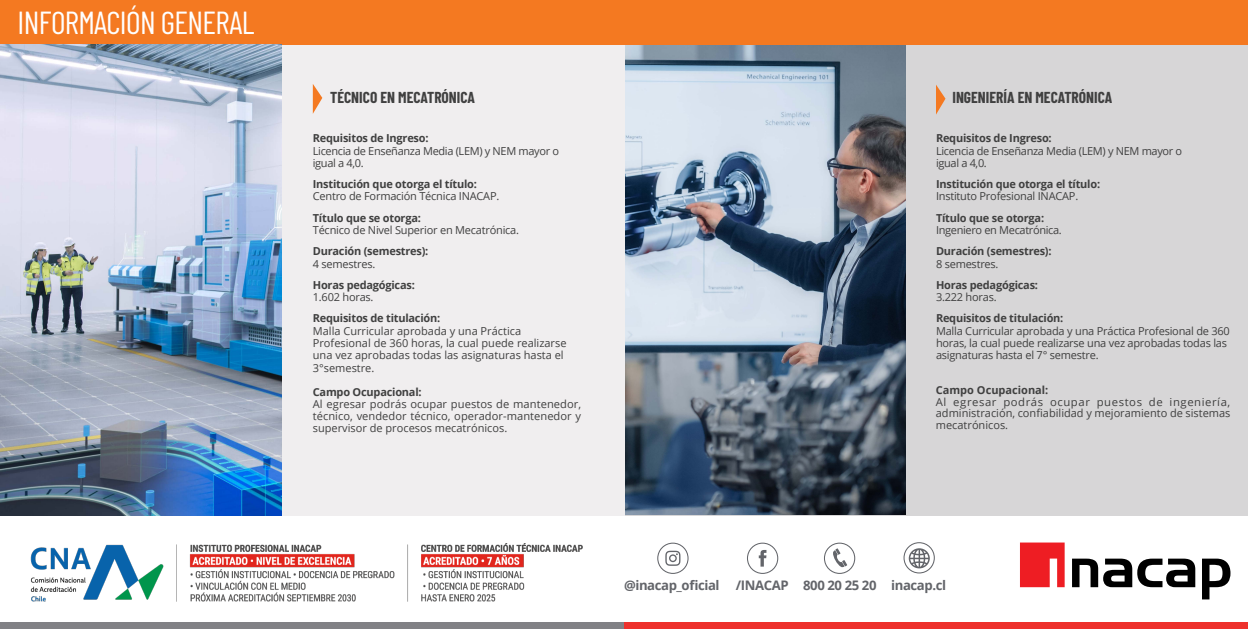
<style>
.page{position:relative;width:1248px;height:629px;background:#fff}
.page>*{position:absolute;margin:0;border:0;box-sizing:border-box;transform-origin:0 0}
.t1{font:31.85px "Barlow Condensed";letter-spacing:-.02em;color:#fff}
.t2{font:700 15.45px "Barlow Condensed";color:#404040}
.t3{font:700 13.15px "Open Sans";letter-spacing:-.03em;color:#63656a}
.t4{font:11px/12.3px "Open Sans";letter-spacing:-.02em;color:#404040}
.t5{font:700 11px "Open Sans";letter-spacing:-.02em;color:#404040}
.t6{font:11px/12.3px "Open Sans";color:#404040}
.t7{font:700 11px "Open Sans";color:#404040}
</style>
<div class="page">
<div style="left:624px;top:0;width:624px;height:515px;background:#d7d6d7"></div>
<img style="left:624px;top:44px;width:281px;height:470px">
<div style="left:1px;top:22px;width:623px;height:493px;background:#f0eeef"></div>
<div style="left:0;top:622px;width:624px;height:7px;background:#818185"></div>
<div style="left:624px;top:622px;width:624px;height:7px;background:#ee312c"></div>
<svg style="left:313px;top:84px;width:9px;height:30px"></svg>
<svg style="left:936px;top:85px;width:9px;height:30px"></svg>
<div style="left:0;top:0;width:1248px;height:44px;background:#f47921"></div>
<svg style="left:1020px;top:542px;width:44px;height:45px;background:#ef373d"></svg>
<svg style="left:1072px;top:559px;width:123px;height:28px"></svg>
<svg style="left:1202px;top:559px;width:28px;height:40px"></svg>
<img style="left:0;top:44px;width:281px;height:471px">
<div style="left:824px;top:543px;width:31px;height:31px;border:1px solid #63656a;border-radius:50%"></div>
<svg style="left:665px;top:551px;width:15px;height:15px"></svg>
<div style="left:657px;top:543px;width:31px;height:31px;border:1px solid #63656a;border-radius:50%"></div>
<svg style="left:758px;top:550px;width:8px;height:17px"></svg>
<div style="left:747px;top:543px;width:31px;height:31px;border:1px solid #63656a;border-radius:50%"></div>
<svg style="left:833px;top:548px;width:14px;height:19px"></svg>
<div style="left:903px;top:542px;width:31px;height:31px;border:1px solid #63656a;border-radius:50%"></div>
<svg style="left:908px;top:548px;width:21px;height:20px"></svg>
<img style="left:30px;top:543px;width:553px;height:59px">
<h1 class="t1" style="left:18px;top:0;width:238px">INFORMACIÓN GENERAL</h1>
<h2 class="t2" style="left:330px;top:87px;width:146px">TÉCNICO EN MECATRÓNICA</h2>
<h2 class="t2" style="left:952px;top:87px;width:161px">INGENIERÍA EN MECATRÓNICA</h2>
<p class="t5" style="left:936px;top:131px;width:117px">Requisitos de Ingreso:</p>
<p class="t4" style="left:936px;top:144px;width:248px">Licencia de Enseñanza Media (LEM) y NEM mayor o igual a 4,0.</p>
<p class="t5" style="left:936px;top:176px;width:166px">Institución que otorga el título:</p>
<p class="t4" style="left:936px;top:190px;width:144px">Instituto Profesional INACAP.</p>
<p class="t5" style="left:936px;top:210px;width:110px">Título que se otorga:</p>
<p class="t4" style="left:936px;top:224px;width:127px">Ingeniero en Mecatrónica.</p>
<p class="t5" style="left:936px;top:243px;width:117px">Duración (semestres):</p>
<p class="t4" style="left:936px;top:257px;width:64px">8 semestres.</p>
<p class="t5" style="left:936px;top:277px;width:104px">Horas pedagógicas:</p>
<p class="t4" style="left:936px;top:291px;width:62px">3.222 horas.</p>
<p class="t5" style="left:936px;top:311px;width:129px">Requisitos de titulación:</p>
<p class="t4" style="left:936px;top:324px;width:295px">Malla Curricular aprobada y una Práctica Profesional de 360 horas, la cual puede realizarse una vez aprobadas todas las asignaturas hasta el 7° semestre.</p>
<p class="t5" style="left:313px;top:131px;width:117px">Requisitos de Ingreso:</p>
<p class="t4" style="left:313px;top:144px;width:248px">Licencia de Enseñanza Media (LEM) y NEM mayor o igual a 4,0.</p>
<p class="t5" style="left:313px;top:176px;width:166px">Institución que otorga el título:</p>
<p class="t4" style="left:313px;top:190px;width:188px">Centro de Formación Técnica INACAP.</p>
<p class="t5" style="left:313px;top:210px;width:110px">Título que se otorga:</p>
<p class="t4" style="left:313px;top:224px;width:208px">Técnico de Nivel Superior en Mecatrónica.</p>
<p class="t5" style="left:313px;top:243px;width:117px">Duración (semestres):</p>
<p class="t4" style="left:313px;top:257px;width:64px">4 semestres.</p>
<p class="t5" style="left:313px;top:277px;width:104px">Horas pedagógicas:</p>
<p class="t4" style="left:313px;top:291px;width:62px">1.602 horas.</p>
<p class="t5" style="left:313px;top:311px;width:129px">Requisitos de titulación:</p>
<p class="t6" style="left:313px;top:324px;width:255px">Malla Curricular aprobada y una Práctica Profesional de 360 horas, la cual puede realizarse una vez aprobadas todas las asignaturas hasta el 3°semestre.</p>
<p class="t5" style="left:313px;top:384px;width:110px">Campo Ocupacional:</p>
<p class="t4" style="left:313px;top:398px;width:270px;line-height:12px;text-align:justify">Al egresar podrás ocupar puestos de mantenedor, técnico, vendedor técnico, operador-mantenedor y supervisor de procesos mecatrónicos.</p>
<p class="t7" style="left:935px;top:382px;width:114px">Campo Ocupacional:</p>
<p class="t4" style="left:935px;top:396px;width:296px;line-height:11.5px;text-align:justify">Al egresar podrás ocupar puestos de ingeniería, administración, confiabilidad y mejoramiento de sistemas mecatrónicos.</p>
<p class="t3" style="left:624px;top:576px;width:323px">@inacap_oficial /INACAP 800 20 25 20 inacap.cl</p>
</div>
